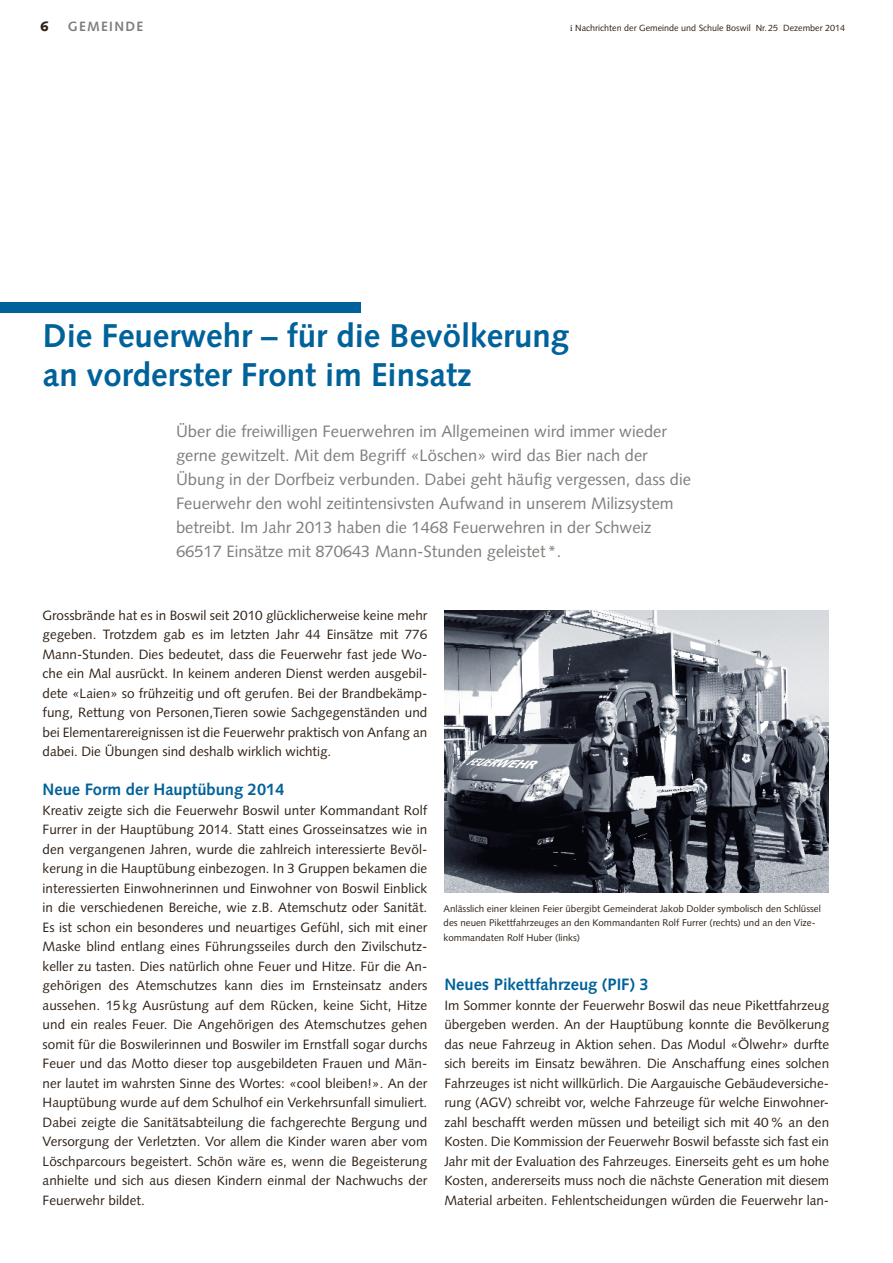
<style>
.page{position:relative;width:893px;height:1263px;background:#fff}
.page>*{position:absolute;margin:0;border:0;box-sizing:border-box;transform-origin:0 0}
.t1{font:700 33px/39px "Syntax LT Std";color:#00629a}
.t2{font:16.5px/24px "Syntax LT Std";color:#807d7a}
.t3{font:700 16.5px "Syntax LT Std";color:#00629a}
.t4{font:13.5px/19.5px "Syntax LT Std";color:#2f2116;text-align:justify}
.t5{font:700 13.5px "Syntax LT Std";letter-spacing:.1em;color:#807d7a}
.t6{font:900 13.5px "Syntax LT Std";color:#2f2116}
.t7{font:9.75px/14.2px "Syntax LT Std";color:#2f2116}
.t8{font:9px "Syntax LT Std";color:#2f2116}
.s1{font-family:"Utopia Std"}
</style>
<div class="page">
<div style="left:0;top:302px;width:360px;height:11px;background:#00629a"></div>
<img style="left:444px;top:610px;width:385px;height:283px">
<p class="t6" style="left:40px;top:18px;width:10px">6</p>
<p class="t5" style="left:68px;top:19px;width:77px">GEMEINDE</p>
<p class="t8" style="left:570px;top:23px;width:276px"><span class="s1">i</span> Nachrichten der Gemeinde und Schule Boswil Nr.25 Dezember 2014</p>
<h1 class="t1" style="left:43px;top:316px;width:528px">Die Feuerwehr – für die Bevölkerung an vorderster Front im Einsatz</h1>
<p class="t2" style="left:176px;top:419px;width:516px">Über die freiwilligen Feuerwehren im Allgemeinen wird immer wieder gerne gewitzelt. Mit dem Begriff «Löschen» wird das Bier nach der Übung in der Dorfbeiz verbunden. Dabei geht häufig vergessen, dass die Feuerwehr den wohl zeitintensivsten Aufwand in unserem Milizsystem betreibt. Im Jahr 2013 haben die 1468 Feuerwehren in der Schweiz 66517 Einsätze mit 870643 Mann-Stunden geleistet*.</p>
<p class="t4" style="left:43px;top:605px;width:386px">Grossbrände hat es in Boswil seit 2010 glücklicherweise keine mehr gegeben. Trotzdem gab es im letzten Jahr 44 Einsätze mit 776<br>Mann-Stunden. Dies bedeutet, dass die Feuerwehr fast jede Wo&shy;che ein Mal ausrückt. In keinem anderen Dienst werden ausgebil&shy;dete «Laien» so frühzeitig und oft gerufen. Bei der Brandbekämp&shy;fung, Rettung von Personen,Tieren sowie Sachgegenständen und bei Elementarereignissen ist die Feuerwehr praktisch von Anfang an dabei. Die Übungen sind deshalb wirklich wichtig.</p>
<p class="t3" style="left:43px;top:780px;width:244px">Neue Form der Hauptübung 2014</p>
<p class="t4" style="left:43px;top:800px;width:386px">Kreativ zeigte sich die Feuerwehr Boswil unter Kommandant Rolf Furrer in der Hauptübung 2014. Statt eines Grosseinsatzes wie in den vergangenen Jahren, wurde die zahlreich interessierte Bevöl&shy;kerung in die Hauptübung einbezogen. In 3 Gruppen bekamen die interessierten Einwohnerinnen und Einwohner von Boswil Einblick in die verschiedenen Bereiche, wie z.B. Atemschutz oder Sanität.<br>Es ist schon ein besonderes und neuartiges Gefühl, sich mit einer Maske blind entlang eines Führungsseiles durch den Zivilschutz&shy;keller zu tasten. Dies natürlich ohne Feuer und Hitze. Für die An&shy;gehörigen des Atemschutzes kann dies im Ernsteinsatz anders aussehen. 15kg Ausrüstung auf dem Rücken, keine Sicht, Hitze und ein reales Feuer. Die Angehörigen des Atemschutzes gehen somit für die Boswilerinnen und Boswiler im Ernstfall sogar durchs Feuer und das Motto dieser top ausgebildeten Frauen und Män&shy;ner lautet im wahrsten Sinne des Wortes: «cool bleiben!». An der Hauptübung wurde auf dem Schulhof ein Verkehrsunfall simuliert.<br>Dabei zeigte die Sanitätsabteilung die fachgerechte Bergung und Versorgung der Verletzten. Vor allem die Kinder waren aber vom Löschparcours begeistert. Schön wäre es, wenn die Begeisterung anhielte und sich aus diesen Kindern einmal der Nachwuchs der Feuerwehr bildet.</p>
<p class="t7" style="left:444px;top:902px;width:379px">Anlässlich einer kleinen Feier übergibt Gemeinderat Jakob Dolder symbolisch den Schlüssel des neuen Pikettfahrzeuges an den Kommandanten Rolf Furrer (rechts) und an den Vize&shy;kommandaten Rolf Huber (links)</p>
<p class="t3" style="left:444px;top:975px;width:206px">Neues Pikettfahrzeug (PIF) 3</p>
<p class="t4" style="left:444px;top:995px;width:386px">Im Sommer konnte der Feuerwehr Boswil das neue Pikettfahrzeug übergeben werden. An der Hauptübung konnte die Bevölkerung das neue Fahrzeug in Aktion sehen. Das Modul «Ölwehr» durfte sich bereits im Einsatz bewähren. Die Anschaffung eines solchen Fahrzeuges ist nicht willkürlich. Die Aargauische Gebäudeversiche&shy;rung (AGV) schreibt vor, welche Fahrzeuge für welche Einwohner&shy;zahl beschafft werden müssen und beteiligt sich mit 40% an den Kosten. Die Kommission der Feuerwehr Boswil befasste sich fast ein Jahr mit der Evaluation des Fahrzeuges. Einerseits geht es um hohe Kosten, andererseits muss noch die nächste Generation mit diesem Material arbeiten. Fehlentscheidungen würden die Feuerwehr lan-</p>
</div>
